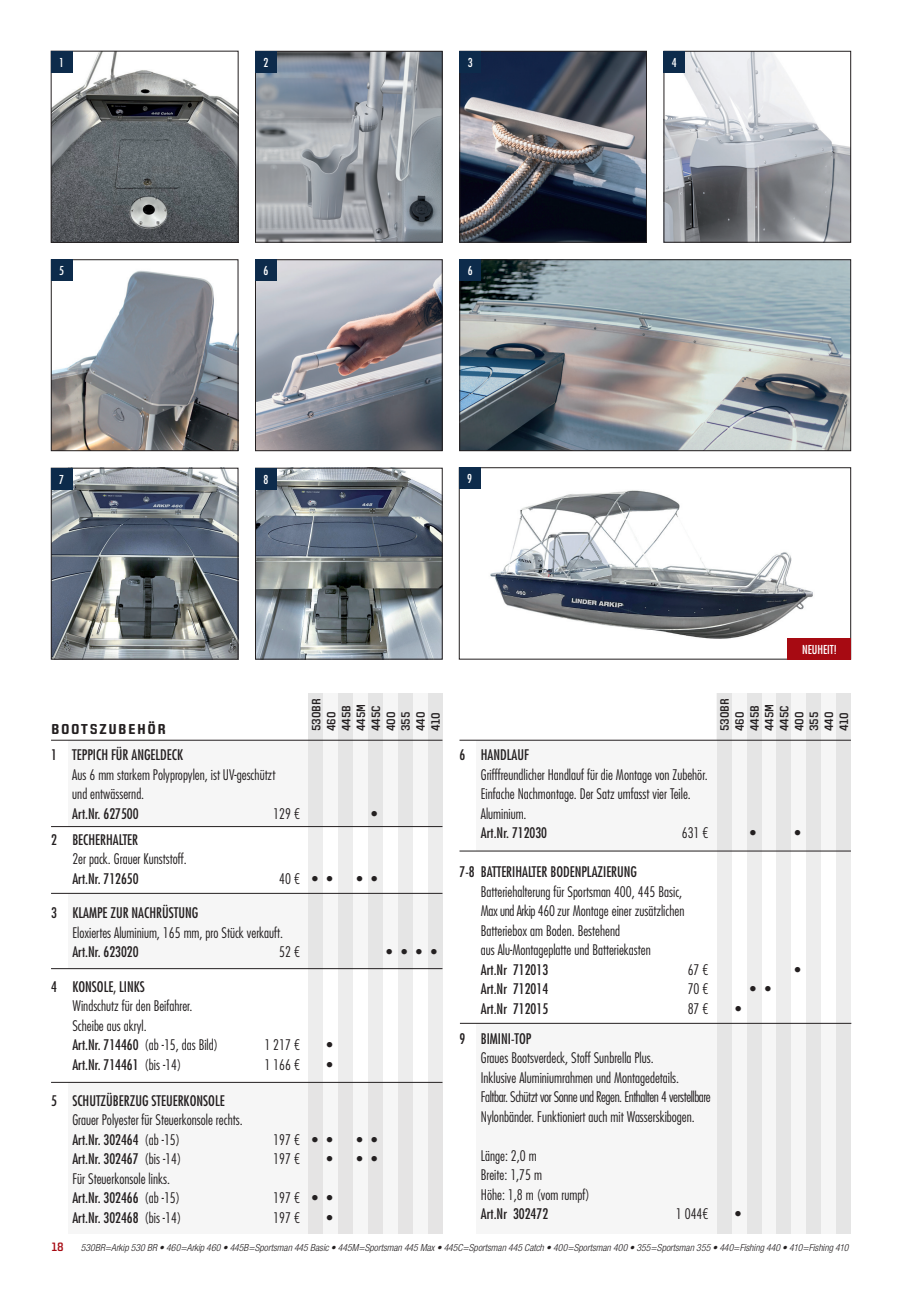
<style>
.page{position:relative;width:919px;height:1289px;background:#fff}
.page>*{position:absolute;margin:0;border:0;box-sizing:border-box;transform-origin:0 0}
.t1{font:300 condensed 14.25px/19.5px "Futura Std";color:#231f20}
.t2{font:condensed 14.25px "Futura Std";color:#231f20}
.t3{font:700 14.25px "Fromthe Internet Rg";letter-spacing:.1em;color:#231f20}
.t4{font:12px/14.9px "Fromthe Internet Rg";color:#231f20}
.t5{font:condensed 12px "Futura Std";color:#fff}
.t6{font:12px "Fromthe Internet Rg";color:#a70a12}
.t7{font:italic 300 condensed 9.75px "Helvetica Neue LT Std";color:#231f20}
.s1{font-weight:400}
.s2{font-weight:300}
</style>
<div class="page">
<img style="left:461px;top:261px;width:387px;height:188px">
<div style="left:459px;top:259px;width:391px;height:192px;border:1px solid #231f20"></div>
<img style="left:53px;top:53px;width:183px;height:187px">
<div style="left:51px;top:51px;width:187px;height:191px;border:1px solid #231f20"></div>
<img style="left:461px;top:53px;width:183px;height:187px">
<div style="left:459px;top:51px;width:187px;height:191px;border:1px solid #231f20"></div>
<img style="left:257px;top:53px;width:183px;height:187px">
<div style="left:255px;top:51px;width:187px;height:191px;border:1px solid #231f20"></div>
<img style="left:665px;top:53px;width:183px;height:187px">
<img style="left:53px;top:261px;width:183px;height:188px">
<div style="left:51px;top:259px;width:187px;height:192px;border:1px solid #231f20"></div>
<img style="left:257px;top:261px;width:183px;height:188px">
<div style="left:255px;top:259px;width:187px;height:192px;border:1px solid #231f20"></div>
<img style="left:480px;top:469px;width:333px;height:170px">
<div style="left:459px;top:467px;width:391px;height:192px;border:1px solid #231f20"></div>
<img style="left:257px;top:470px;width:183px;height:187px">
<div style="left:255px;top:468px;width:187px;height:191px;border:1px solid #231f20"></div>
<img style="left:53px;top:470px;width:183px;height:187px">
<div style="left:51px;top:468px;width:187px;height:191px;border:1px solid #231f20"></div>
<div style="left:459px;top:259px;width:21px;height:22px;background:#0d2b4b"></div>
<div style="left:51px;top:51px;width:21px;height:21px;background:#0d2b4b"></div>
<div style="left:255px;top:51px;width:21px;height:21px;background:#0d2b4b"></div>
<div style="left:663px;top:51px;width:22px;height:21px;background:#0d2b4b"></div>
<div style="left:459px;top:51px;width:21px;height:21px;background:#0d2b4b"></div>
<div style="left:51px;top:259px;width:21px;height:22px;background:#0d2b4b"></div>
<div style="left:255px;top:259px;width:21px;height:22px;background:#0d2b4b"></div>
<div style="left:51px;top:468px;width:21px;height:21px;background:#0d2b4b"></div>
<div style="left:255px;top:468px;width:21px;height:21px;background:#0d2b4b"></div>
<div style="left:459px;top:467px;width:21px;height:22px;background:#0d2b4b"></div>
<div style="left:476px;top:1023px;width:374px;height:210px;background:#f6f6f6"></div>
<div style="left:68px;top:740px;width:374px;height:86px;background:#f6f6f6"></div>
<div style="left:68px;top:893px;width:374px;height:75px;background:#f6f6f6"></div>
<div style="left:476px;top:740px;width:374px;height:110px;background:#f6f6f6"></div>
<div style="left:308px;top:693px;width:134px;height:47px;background:#f6f6f6"></div>
<div style="left:716px;top:693px;width:134px;height:47px;background:#f6f6f6"></div>
<div style="left:308px;top:693px;width:15px;height:540px;background:#e5e5e5"></div>
<div style="left:716px;top:693px;width:15px;height:540px;background:#e5e5e5"></div>
<div style="left:338px;top:693px;width:15px;height:540px;background:#e5e5e5"></div>
<div style="left:746px;top:693px;width:15px;height:540px;background:#e5e5e5"></div>
<div style="left:368px;top:693px;width:15px;height:540px;background:#e5e5e5"></div>
<div style="left:776px;top:693px;width:15px;height:540px;background:#e5e5e5"></div>
<div style="left:398px;top:693px;width:14px;height:540px;background:#e5e5e5"></div>
<div style="left:427px;top:693px;width:15px;height:540px;background:#e5e5e5"></div>
<div style="left:806px;top:693px;width:15px;height:540px;background:#e5e5e5"></div>
<div style="left:836px;top:693px;width:14px;height:540px;background:#e5e5e5"></div>
<hr style="left:51px;top:740px;width:391px;height:1px;background:#231f20">
<hr style="left:51px;top:826px;width:391px;height:1px;background:#231f20">
<hr style="left:51px;top:893px;width:391px;height:1px;background:#231f20">
<hr style="left:51px;top:968px;width:391px;height:1px;background:#231f20">
<hr style="left:459px;top:740px;width:391px;height:1px;background:#231f20">
<hr style="left:459px;top:850px;width:391px;height:1px;background:#231f20">
<div style="left:787px;top:638px;width:64px;height:21px;background:#a70a12"></div>
<hr style="left:51px;top:1082px;width:391px;height:1px;background:#231f20">
<div style="left:68px;top:1082px;width:374px;height:151px;background:linear-gradient(to right,#f9f9f9,#ecebeb)"></div>
<hr style="left:460px;top:1023px;width:391px;height:1px;background:#231f20">
<p class="t5" style="left:59px;top:55px;width:6px">1</p>
<p class="t5" style="left:263px;top:55px;width:6px">2</p>
<p class="t5" style="left:467px;top:55px;width:6px">3</p>
<p class="t5" style="left:671px;top:55px;width:6px">4</p>
<p class="t5" style="left:59px;top:263px;width:6px">5</p>
<p class="t5" style="left:263px;top:263px;width:6px">6</p>
<p class="t5" style="left:467px;top:263px;width:6px">6</p>
<p class="t5" style="left:59px;top:472px;width:6px">7</p>
<p class="t5" style="left:263px;top:472px;width:6px">8</p>
<p class="t5" style="left:467px;top:471px;width:6px">9</p>
<p class="t5" style="left:802px;top:642px;width:36px">NEUHEIT!</p>
<p class="t3" style="left:51px;top:720px;width:116px">BOOTSZUBEHÖR</p>
<p class="t4" style="left:309px;top:731px;width:35px;rotate:-90deg">530BR<br>460<br>445B<br>445M<br>445C<br>400<br>355<br>440<br>410</p>
<p class="t4" style="left:717px;top:731px;width:35px;rotate:-90deg">530BR<br>460<br>445B<br>445M<br>445C<br>400<br>355<br>440<br>410</p>
<p class="t2" style="left:51px;top:746px;width:134px">1 TEPPICH FÜR ANGELDECK</p>
<p class="t1" style="left:72px;top:765px;width:204px">Aus 6 mm starkem Polypropylen, ist UV-geschützt und entwässernd.</p>
<p class="t2" style="left:72px;top:805px;width:68px">Art.Nr. 627500</p>
<p class="t1" style="left:273px;top:804px;width:28px">129 €</p>
<p class="t2" style="left:371px;top:805px;width:7px">•</p>
<p class="t2" style="left:51px;top:830px;width:89px">2 BECHERHALTER</p>
<p class="t1" style="left:72px;top:849px;width:116px">2er pack. Grauer Kunststoff.</p>
<p class="t2" style="left:72px;top:869px;width:68px">Art.Nr. 712650</p>
<p class="t1" style="left:279px;top:868px;width:55px">40 € <span class="s1">••</span></p>
<p class="t2" style="left:356px;top:869px;width:22px">• •</p>
<p class="t2" style="left:51px;top:904px;width:149px">3 KLAMPE ZUR NACHRÜSTUNG</p>
<p class="t1" style="left:72px;top:922px;width:212px">Eloxiertes Aluminium, 165 mm, pro Stück verkauft.</p>
<p class="t2" style="left:72px;top:943px;width:68px">Art.Nr. 623020</p>
<p class="t1" style="left:279px;top:942px;width:22px">52 €</p>
<p class="t2" style="left:386px;top:943px;width:52px">••••</p>
<p class="t2" style="left:51px;top:977px;width:95px">4 KONSOLE, LINKS</p>
<p class="t1" style="left:72px;top:996px;width:147px">Windschutz für den Beifahrer.<br>Scheibe aus akryl.<br><span class="s1">Art.Nr. 714460</span> (ab -15, das Bild)</p>
<p class="t1" style="left:264px;top:1035px;width:37px">1 217 €</p>
<p class="t2" style="left:327px;top:1036px;width:7px">•</p>
<p class="t2" style="left:72px;top:1055px;width:110px">Art.Nr. 714461 <span class="s2">(bis -14)</span></p>
<p class="t1" style="left:264px;top:1054px;width:37px">1 166 €</p>
<p class="t2" style="left:327px;top:1055px;width:7px">•</p>
<p class="t2" style="left:51px;top:1091px;width:175px">5 SCHUTZÜBERZUG STEUERKONSOLE</p>
<p class="t1" style="left:72px;top:1109px;width:172px">Grauer Polyester für Steuerkonsole rechts.<br><span class="s1">Art.Nr. 302464</span> (ab -15)</p>
<p class="t1" style="left:273px;top:1129px;width:61px">197 € <span class="s1">• •</span></p>
<p class="t2" style="left:356px;top:1130px;width:22px">• •</p>
<p class="t2" style="left:72px;top:1150px;width:110px">Art.Nr. 302467 <span class="s2">(bis -14)</span></p>
<p class="t1" style="left:273px;top:1148px;width:28px">197 €</p>
<p class="t2" style="left:327px;top:1150px;width:52px">• ••</p>
<p class="t1" style="left:72px;top:1168px;width:109px">Für Steuerkonsole links.<br><span class="s1">Art.Nr. 302466</span> (ab -15)</p>
<p class="t1" style="left:273px;top:1187px;width:61px">197 € <span class="s1">• •</span></p>
<p class="t2" style="left:72px;top:1208px;width:110px">Art.Nr. 302468 <span class="s2">(bis -14)</span></p>
<p class="t1" style="left:273px;top:1207px;width:28px">197 €</p>
<p class="t2" style="left:327px;top:1208px;width:7px">•</p>
<p class="t2" style="left:459px;top:746px;width:71px">6 HANDLAUF</p>
<p class="t1" style="left:481px;top:764px;width:228px">Grifffreundlicher Handlauf für die Montage von Zubehör.<br>Einfache Nachmontage. Der Satz umfasst vier Teile.<br>Aluminium.</p>
<p class="t2" style="left:481px;top:824px;width:68px">Art.Nr. 712030</p>
<p class="t1" style="left:681px;top:823px;width:28px">631 €</p>
<p class="t2" style="left:750px;top:824px;width:7px">•</p>
<p class="t2" style="left:794px;top:824px;width:7px">•</p>
<p class="t2" style="left:459px;top:863px;width:179px">7-8 BATTERIHALTER BODENPLAZIERUNG</p>
<p class="t1" style="left:481px;top:881px;width:205px">Batteriehalterung für Sportsman 400, 445 Basic, Max und Arkip 460 zur Montage einer zusätzlichen Batteriebox am Boden. Bestehend<br>aus Alu-Montageplatte und Batteriekasten</p>
<p class="t2" style="left:481px;top:961px;width:69px">Art.Nr 712013</p>
<p class="t1" style="left:687px;top:959px;width:22px">67 €</p>
<p class="t2" style="left:794px;top:961px;width:7px">•</p>
<p class="t2" style="left:481px;top:980px;width:69px">Art.Nr 712014</p>
<p class="t1" style="left:687px;top:979px;width:22px">70 €</p>
<p class="t2" style="left:750px;top:980px;width:22px">• •</p>
<p class="t2" style="left:481px;top:1000px;width:69px">Art.Nr 712015</p>
<p class="t1" style="left:687px;top:998px;width:22px">87 €</p>
<p class="t2" style="left:735px;top:1000px;width:7px">•</p>
<p class="t2" style="left:459px;top:1030px;width:73px">9 BIMINI-TOP</p>
<p class="t1" style="left:481px;top:1048px;width:231px">Graues Bootsverdeck, Stoff Sunbrella Plus.<br>Inklusive Aluminiumrahmen und Montagedetails.<br>Faltbar. Schützt vor Sonne und Regen. Enthalten 4 verstellbare Nylonbänder. Funktioniert auch mit Wasserskibogen.</p>
<p class="t1" style="left:481px;top:1145px;width:110px">Länge: 2,0 m<br>Breite: 1,75 m<br>Höhe: 1,8 m (vom rumpf)</p>
<p class="t2" style="left:481px;top:1205px;width:69px">Art.Nr 302472</p>
<p class="t1" style="left:675px;top:1204px;width:34px">1 044€</p>
<p class="t1" style="left:735px;top:1204px;width:7px">•</p>
<p class="t6" style="left:51px;top:1239px;width:14px">18</p>
<p class="t7" style="left:81px;top:1241px;width:769px">530BR=Arkip 530 BR • 460=Arkip 460 • 445B=Sportsman 445 Basic • 445M=Sportsman 445 Max • 445C=Sportsman 445 Catch • 400=Sportsman 400 • 355=Sportsman 355 • 440=Fishing 440 • 410=Fishing 410</p>
</div>
